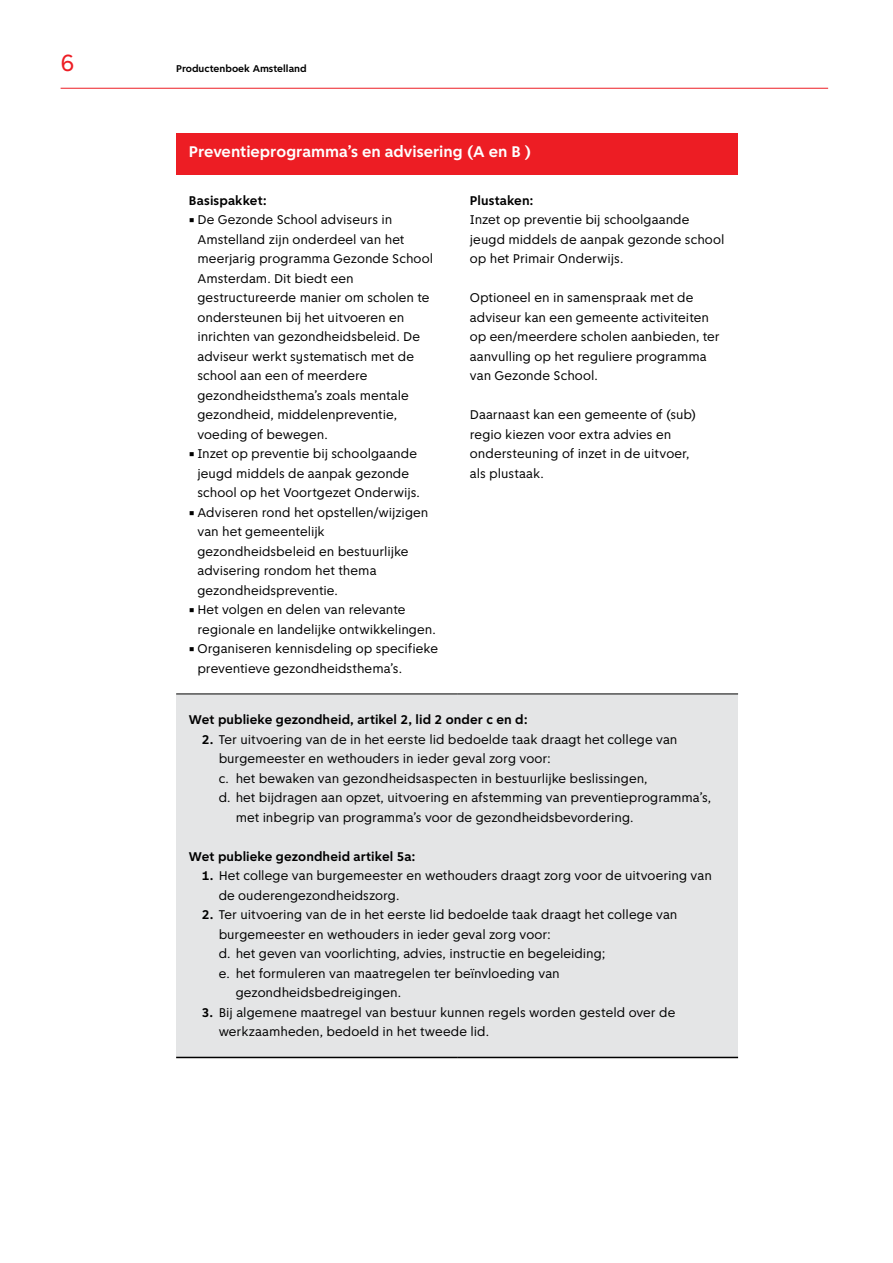
<style>
.page{position:relative;width:893px;height:1263px;background:#fff}
.page>*{position:absolute;margin:0;border:0;box-sizing:border-box;transform-origin:0 0}
.t1{font:24.9px "Amsterdam Sans";color:#ed1d24}
.Titel_tabel{font:700 16.5px "Amsterdam Sans";color:#fff}
.Brood_tabel{font:13.5px/19.5px "Amsterdam Sans";color:#000}
.Brood_tabel-2{font:700 13.5px "Amsterdam Sans";letter-spacing:.005em;color:#000}
.t2{font:700 10.5px "Amsterdam Sans";color:#000}
.s1{font-weight:700}
</style>
<div class="page">
<hr style="left:61px;top:88px;width:767px;height:1px;background:#ed1d24">
<div style="left:176px;top:133px;width:562px;height:41px;background:#ed1d24"></div>
<div style="left:176px;top:694px;width:562px;height:363px;background:#e4e5e6"></div>
<hr style="left:176px;top:694px;width:281px;height:1px;background:#000">
<hr style="left:457px;top:694px;width:281px;height:1px;background:#000">
<hr style="left:176px;top:1057px;width:281px;height:1px;background:#000">
<hr style="left:457px;top:1057px;width:281px;height:1px;background:#000">
<h1 class="t1" style="left:61px;top:49px;width:16px">6</h1>
<p class="t2" style="left:176px;top:63px;width:132px">Productenboek Amstelland</p>
<p class="Titel_tabel" style="left:189px;top:142px;width:344px">Preventieprogramma’s en advisering (A en B )</p>
<p class="Brood_tabel-2" style="left:189px;top:192px;width:79px">Basispakket:</p>
<p class="Brood_tabel" style="left:197px;top:210px;width:237px;text-indent:-9px">• De Gezonde School adviseurs in<br>Amstelland zijn onderdeel van het meerjarig programma Gezonde School<br>Amsterdam. Dit biedt een gestructureerde manier om scholen te ondersteunen bij het uitvoeren en inrichten van gezondheidsbeleid. De adviseur werkt systematisch met de school aan een of meerdere gezondheidsthema’s zoals mentale gezondheid, middelenpreventie, voeding of bewegen.</p>
<p class="Brood_tabel" style="left:197px;top:444px;width:224px;text-indent:-9px">• Inzet op preventie bij schoolgaande jeugd middels de aanpak gezonde school op het Voortgezet Onderwijs.</p>
<p class="Brood_tabel" style="left:197px;top:502px;width:233px;text-indent:-9px">• Adviseren rond het opstellen/wijzigen van het gemeentelijk gezondheidsbeleid en bestuurlijke advisering rondom het thema gezondheidspreventie.</p>
<p class="Brood_tabel" style="left:197px;top:600px;width:240px;text-indent:-9px">• Het volgen en delen van relevante regionale en landelijke ontwikkelingen.</p>
<p class="Brood_tabel" style="left:197px;top:639px;width:242px;text-indent:-9px">• Organiseren kennisdeling op specifieke preventieve gezondheidsthema’s.</p>
<p class="Brood_tabel-2" style="left:470px;top:192px;width:65px">Plustaken:</p>
<p class="Brood_tabel" style="left:470px;top:210px;width:256px">Inzet op preventie bij schoolgaande jeugd middels de aanpak gezonde school op het Primair Onderwijs.</p>
<p class="Brood_tabel" style="left:470px;top:288px;width:251px">Optioneel en in samenspraak met de adviseur kan een gemeente activiteiten op een/meerdere scholen aanbieden, ter aanvulling op het reguliere programma van Gezonde School.</p>
<p class="Brood_tabel" style="left:470px;top:405px;width:228px">Daarnaast kan een gemeente of (sub) regio kiezen voor extra advies en ondersteuning of inzet in de uitvoer, als plustaak.</p>
<p class="Brood_tabel-2" style="left:189px;top:712px;width:340px">Wet publieke gezondheid, artikel 2, lid 2 onder c en d:</p>
<p class="Brood_tabel" style="left:219px;top:729px;width:460px;text-indent:-17px"><span class="s1">2.</span> Ter uitvoering van de in het eerste lid bedoelde taak draagt het college van burgemeester en wethouders in ieder geval zorg voor:</p>
<p class="Brood_tabel" style="left:219px;top:768px;width:430px">c. het bewaken van gezondheidsaspecten in bestuurlijke beslissingen,</p>
<p class="Brood_tabel" style="left:236px;top:788px;width:477px;text-indent:-17px">d. het bijdragen aan opzet, uitvoering en afstemming van preventieprogramma’s, met inbegrip van programma’s voor de gezondheidsbevordering.</p>
<p class="Brood_tabel-2" style="left:189px;top:848px;width:228px">Wet publieke gezondheid artikel 5a:</p>
<p class="Brood_tabel" style="left:219px;top:866px;width:495px;text-indent:-17px"><span class="s1">1.</span> Het college van burgemeester en wethouders draagt zorg voor de uitvoering van de ouderengezondheidszorg.</p>
<p class="Brood_tabel" style="left:219px;top:905px;width:460px;text-indent:-17px"><span class="s1">2.</span> Ter uitvoering van de in het eerste lid bedoelde taak draagt het college van burgemeester en wethouders in ieder geval zorg voor:</p>
<p class="Brood_tabel" style="left:219px;top:944px;width:388px">d. het geven van voorlichting, advies, instructie en begeleiding;</p>
<p class="Brood_tabel" style="left:236px;top:963px;width:326px;text-indent:-17px">e. het formuleren van maatregelen ter beïnvloeding van gezondheidsbedreigingen.</p>
<p class="Brood_tabel" style="left:219px;top:1002px;width:458px;text-indent:-17px"><span class="s1">3.</span> Bij algemene maatregel van bestuur kunnen regels worden gesteld over de werkzaamheden, bedoeld in het tweede lid.</p>
</div>
